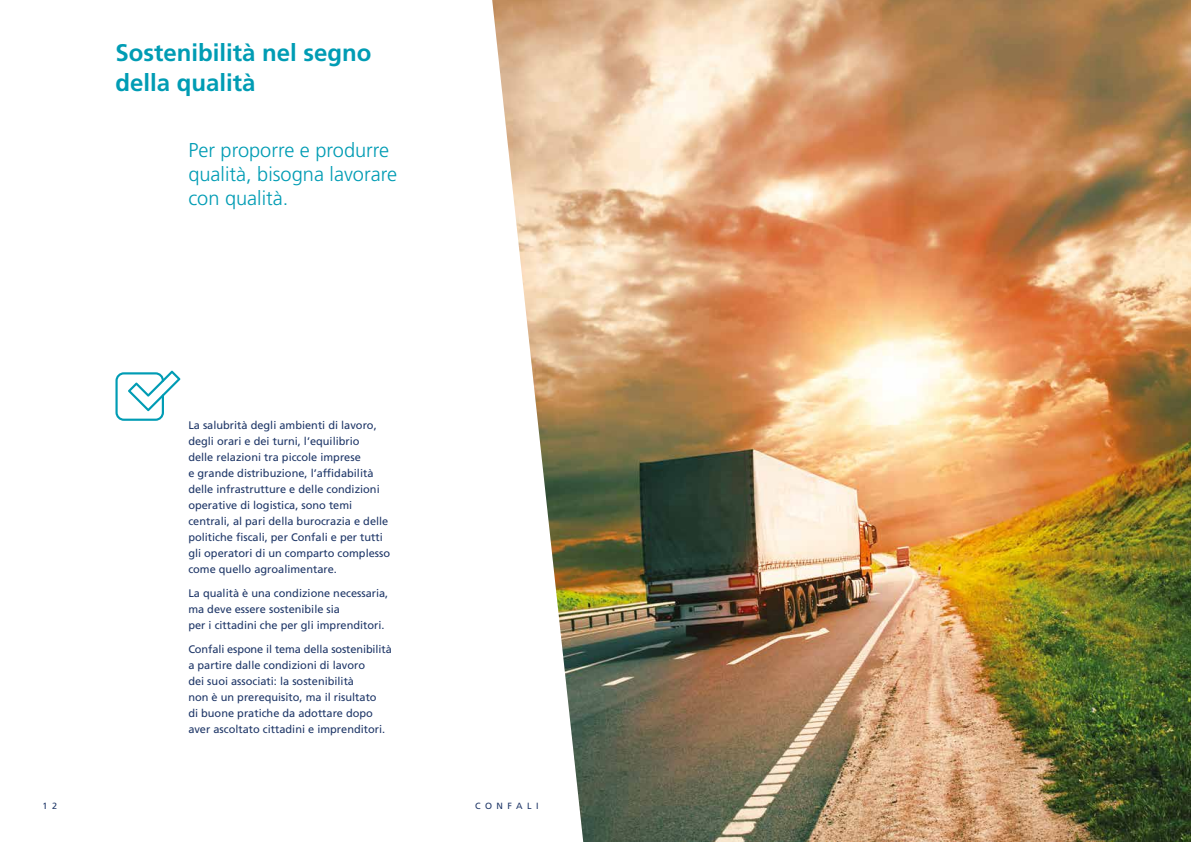
<style>
.page{position:relative;width:1191px;height:842px;background:#fff}
.page>*{position:absolute;margin:0;border:0;box-sizing:border-box;transform-origin:0 0}
.t1{font:700 24px/30px "Frutiger LT Std";color:#009cb4}
.t2{font:300 20px/24px "Frutiger LT Std";color:#009cb4}
.t3{font:11px/16px "Frutiger LT Std";color:#1f3768}
.t4{font:9px "Frutiger LT Std";letter-spacing:.5em;color:#1f3768}
</style>
<div class="page">
<img style="left:492px;top:0;width:699px;height:842px">
<svg style="left:115px;top:371px;width:65px;height:50px"></svg>
<h1 class="t1" style="left:115px;top:37px;width:258px">Sostenibilità nel segno della qualità</h1>
<h2 class="t2" style="left:188px;top:138px;width:210px">Per proporre e produrre qualità, bisogna lavorare con qualità.</h2>
<p class="t3" style="left:188px;top:417px;width:203px">La salubrità degli ambienti di lavoro, degli orari e dei turni, l’equilibrio<br>delle relazioni tra piccole imprese<br>e grande distribuzione, l’affidabilità delle infrastrutture e delle condizioni operative di logistica, sono temi centrali, al pari della burocrazia e delle politiche fiscali, per Confali e per tutti gli operatori di un comparto complesso come quello agroalimentare.</p>
<p class="t3" style="left:188px;top:585px;width:201px">La qualità è una condizione necessaria, ma deve essere sostenibile sia<br>per i cittadini che per gli imprenditori.</p>
<p class="t3" style="left:188px;top:641px;width:205px">Confali espone il tema della sostenibilità a partire dalle condizioni di lavoro<br>dei suoi associati: la sostenibilità<br>non è un prerequisito, ma il risultato<br>di buone pratiche da adottare dopo aver ascoltato cittadini e imprenditori.</p>
<p class="t4" style="left:43px;top:801px;width:16px">1 2</p>
<p class="t4" style="left:475px;top:801px;width:65px">CONFALI</p>
</div>
